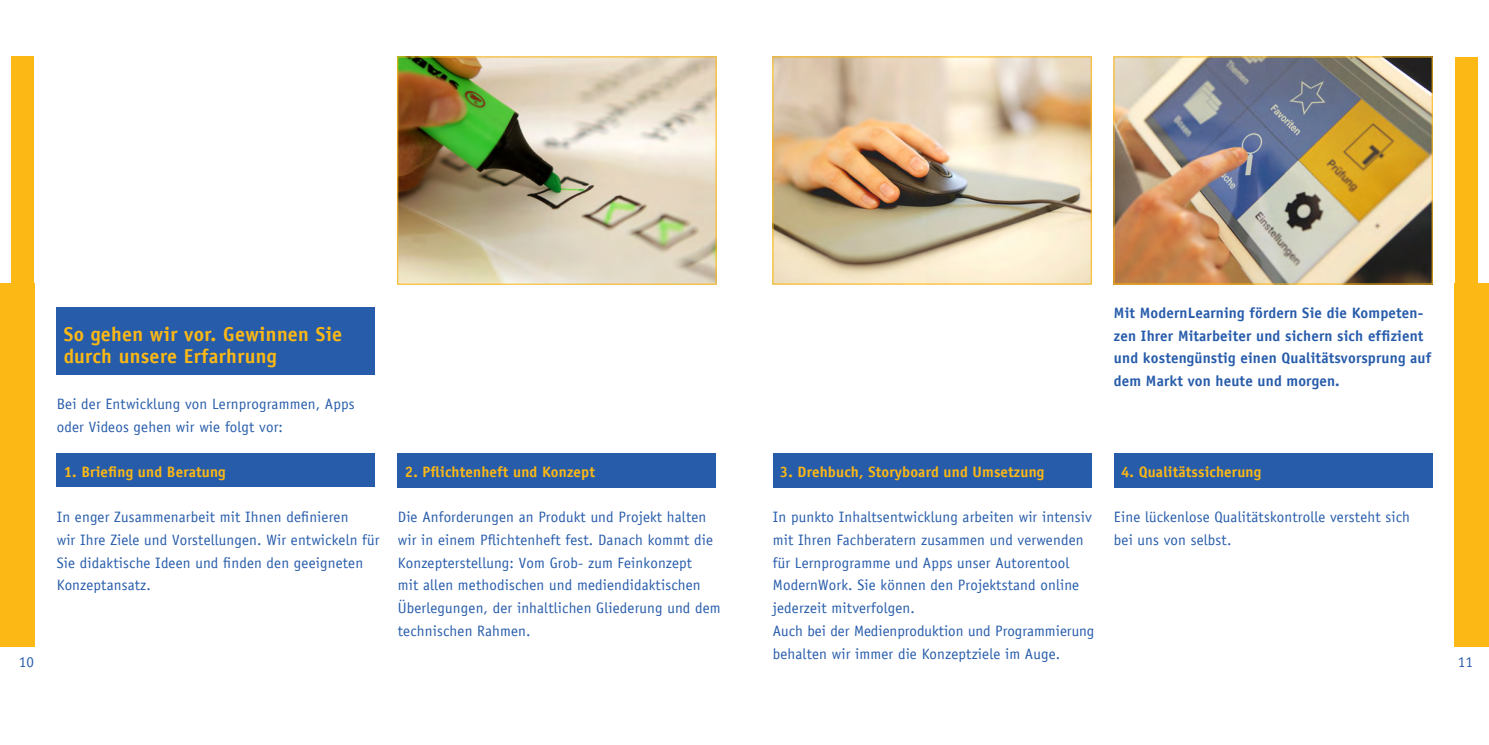
<style>
.page{position:relative;width:1489px;height:745px;background:#fff}
.page>*{position:absolute;margin:0;border:0;box-sizing:border-box;transform-origin:0 0}
.t1{font:700 20px/22.6px "Officina Sans";letter-spacing:.02em;color:#fcb814}
.t2{font:15px/22.6px "Officina Sans";letter-spacing:.01em;color:#275caa}
.t3{font:700 15px/22.6px "Officina Sans";letter-spacing:.01em;color:#275caa}
.Fließtext__Schema{font:700 15px "Officina Sans";letter-spacing:.01em;color:#fcb814}
</style>
<div class="page">
<img style="left:399px;top:59px;width:315px;height:223px">
<img style="left:774px;top:59px;width:315px;height:223px">
<img style="left:1115px;top:59px;width:315px;height:223px">
<div style="left:1113px;top:57px;width:319px;height:227px;border:1px solid #fcb814"></div>
<div style="left:11px;top:57px;width:23px;height:589px;background:#fcb814"></div>
<div style="left:0;top:283px;width:34px;height:363px;background:#fcb814"></div>
<div style="left:1454px;top:57px;width:23px;height:587px;background:#fcb814"></div>
<div style="left:1454px;top:283px;width:34px;height:363px;background:#fcb814"></div>
<div style="left:56px;top:453px;width:319px;height:34px;background:#275caa"></div>
<div style="left:57px;top:307px;width:318px;height:67px;background:#275caa"></div>
<div style="left:398px;top:453px;width:318px;height:34px;background:#275caa"></div>
<div style="left:772px;top:453px;width:319px;height:34px;background:#275caa"></div>
<div style="left:1113px;top:453px;width:318px;height:34px;background:#275caa"></div>
<p class="t1" style="left:64px;top:322px;width:280px">So gehen wir vor. Gewinnen Sie durch unsere Erfarhrung</p>
<p class="t2" style="left:57px;top:392px;width:299px">Bei der Entwicklung von Lernprogrammen, Apps oder Videos gehen wir wie folgt vor:</p>
<p class="t3" style="left:1113px;top:301px;width:319px">Mit ModernLearning fördern Sie die Kompeten&shy;zen Ihrer Mitarbeiter und sichern sich effizient und kostengünstig einen Qualitätsvorsprung auf dem Markt von heute und morgen.</p>
<p class="Fließtext__Schema" style="left:64px;top:462px;width:163px">1. Briefing und Beratung</p>
<p class="t2" style="left:57px;top:505px;width:324px">In enger Zusammenarbeit mit Ihnen definieren<br>wir Ihre Ziele und Vorstellungen. Wir entwickeln für Sie didaktische Ideen und finden den geeigneten Konzeptansatz.</p>
<p class="Fließtext__Schema" style="left:405px;top:462px;width:192px">2. Pflichtenheft und Konzept</p>
<p class="t2" style="left:398px;top:505px;width:324px">Die Anforderungen an Produkt und Projekt halten wir in einem Pflichtenheft fest. Danach kommt die Konzepterstellung: Vom Grob- zum Feinkonzept<br>mit allen methodischen und mediendidaktischen Überlegungen, der inhaltlichen Gliederung und dem technischen Rahmen.</p>
<p class="Fließtext__Schema" style="left:780px;top:462px;width:266px">3. Drehbuch, Storyboard und Umsetzung</p>
<p class="t2" style="left:772px;top:505px;width:323px">In punkto Inhaltsentwicklung arbeiten wir intensiv mit Ihren Fachberatern zusammen und verwenden für Lernprogramme und Apps unser Autorentool ModernWork. Sie können den Projektstand online jederzeit mitverfolgen.<br>Auch bei der Medienproduktion und Programmierung behalten wir immer die Konzeptziele im Auge.</p>
<p class="Fließtext__Schema" style="left:1120px;top:462px;width:142px">4. Qualitätssicherung</p>
<p class="t2" style="left:1113px;top:505px;width:297px">Eine lückenlose Qualitätskontrolle versteht sich bei uns von selbst.</p>
<p class="t2" style="left:19px;top:650px;width:17px">10</p>
<p class="t2" style="left:1457px;top:650px;width:17px">11</p>
</div>
